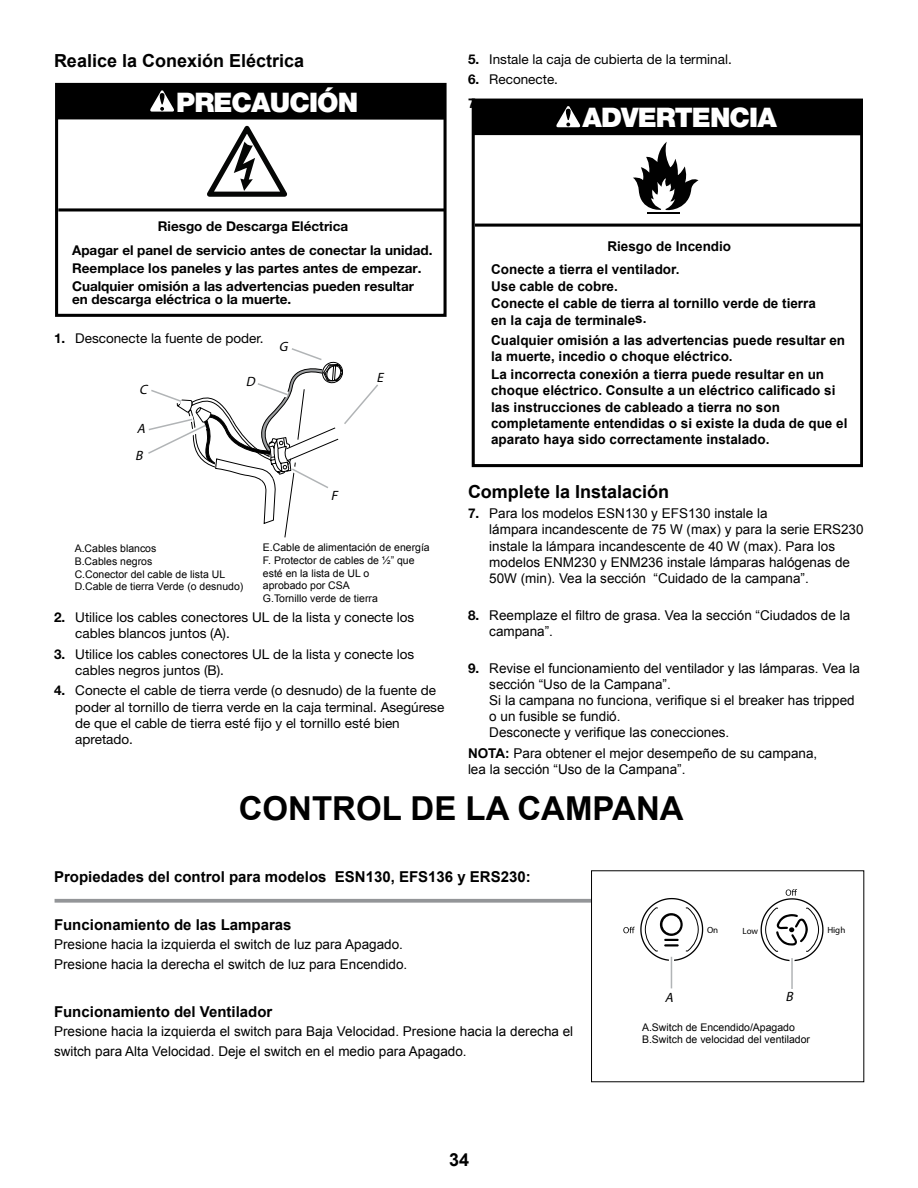
<style>
.page{position:relative;width:918px;height:1188px;background:#fff}
.page>*{position:absolute;margin:0;border:0;box-sizing:border-box;transform-origin:0 0}
.t1{font:700 33px "Arial";color:#000}
.t2{font:900 27px "Helvetica Neue LT Std";letter-spacing:-.035em;color:#fff}
.t3{font:700 18px "Arial";color:#000}
.t4{font:700 15px "Arial";color:#000}
.t5{font:13.5px/16.2px "Arial";color:#000}
.t6{font:700 13.5px/16.2px "Arial";color:#000}
.t7{font:13.5px/16.2px "Helvetica Neue LT Std";color:#000}
.t8{font:700 13.5px/20.4px "Helvetica Neue LT Std";color:#000}
.t9{font:italic 13.5px/26.2px "Myriad Pro";color:#000}
.t10{font:10.5px/12.6px "Arial";color:#000}
.t11{font:9px "Myriad Pro";color:#000}
.s1{font-weight:700}
</style>
<div class="page">
<svg style="left:55px;top:899px;width:536px;height:4px;fill:#939598"></svg>
<div style="left:56px;top:83px;width:391px;height:234px;border:3px solid #000"></div>
<hr style="left:58px;top:208px;width:387px;height:3px;background:#000">
<div style="left:57px;top:83px;width:388px;height:37px;background:#000"></div>
<svg style="left:150px;top:90px;width:24px;height:22px"></svg>
<svg style="left:207px;top:126px;width:80px;height:71px"></svg>
<div style="left:472px;top:99px;width:390px;height:368px;border:3px solid #000"></div>
<hr style="left:475px;top:224px;width:386px;height:3px;background:#000">
<div style="left:473px;top:99px;width:388px;height:36px;background:#000"></div>
<svg style="left:556px;top:106px;width:25px;height:21px"></svg>
<svg style="left:633px;top:142px;width:65px;height:69px"></svg>
<hr style="left:647px;top:212px;width:32px;height:2px;background:#010101">
<svg style="left:148px;top:348px;width:230px;height:190px"></svg>
<div style="left:669px;top:958px;width:5px;height:30px;background:#eaebec"></div>
<hr style="left:671px;top:957px;width:1px;height:31px;background:#b1b4b6">
<hr style="left:791px;top:958px;width:2px;height:31px;background:#b1b4b6">
<svg style="left:760px;top:889px;width:64px;height:73px"></svg>
<svg style="left:623px;top:898px;width:81px;height:64px"></svg>
<hr style="left:664px;top:944px;width:15px;height:3px;background:#000">
<h3 class="t3" style="left:54px;top:49px;width:252px">Realice la Conexión Eléctrica</h3>
<h2 class="t2" style="left:176px;top:86px;width:183px">PRECAUCIÓN</h2>
<p class="t8" style="left:468px;top:48px;width:13px">5.<br>6.</p>
<p class="t8" style="left:468px;top:93px;width:13px">7.</p>
<p class="t7" style="left:489px;top:48px;width:244px;line-height:20.4px">Instale la caja de cubierta de la terminal.<br>Reconecte.</p>
<h2 class="t2" style="left:582px;top:101px;width:196px">ADVERTENCIA</h2>
<p class="t8" style="left:72px;top:215px;width:362px;line-height:23.2px;text-align:center">Riesgo de Descarga Eléctrica<br>Apagar el panel de servicio antes de conectar la unidad.</p>
<p class="t8" style="left:72px;top:259px;width:351px;line-height:18px">Reemplace los paneles y las partes antes de empezar.<br>Cualquier omisión a las advertencias pueden resultar</p>
<p class="t8" style="left:72px;top:289px;width:221px">en descarga eléctrica o la muerte.</p>
<p class="t8" style="left:54px;top:327px;width:13px">1.</p>
<p class="t7" style="left:75px;top:329px;width:190px">Desconecte la fuente de poder.</p>
<p class="t9" style="left:279px;top:333px;width:14px">G</p>
<p class="t9" style="left:139px;top:376px;width:13px">C</p>
<p class="t9" style="left:246px;top:368px;width:14px">D</p>
<p class="t9" style="left:377px;top:364px;width:12px">E</p>
<p class="t9" style="left:135px;top:416px;width:15px">A<br>B</p>
<p class="t9" style="left:331px;top:483px;width:12px">F</p>
<p class="t8" style="left:54px;top:607px;width:13px">2.</p>
<p class="t8" style="left:54px;top:643px;width:13px">3.</p>
<p class="t8" style="left:54px;top:680px;width:13px">4.</p>
<p class="t10" style="left:75px;top:542px;width:170px">A.Cables blancos<br>B.Cables negros<br>C.Conector del cable de lista UL<br>D.Cable de tierra Verde (o desnudo)</p>
<p class="t10" style="left:263px;top:541px;width:168px">E.Cable de alimentación de energía<br>F. Protector de cables de ½” que esté en la lista de UL o<br>aprobado por CSA<br>G.Tornillo verde de tierra</p>
<p class="t7" style="left:75px;top:609px;width:341px">Utilice los cables conectores UL de la lista y conecte los cables blancos juntos (A).</p>
<p class="t7" style="left:75px;top:646px;width:341px">Utilice los cables conectores UL de la lista y conecte los cables negros juntos (B).</p>
<p class="t7" style="left:75px;top:682px;width:371px">Conecte el cable de tierra verde (o desnudo) de la fuente de poder al tornillo de tierra verde en la caja terminal. Asegúrese de que el cable de tierra esté fijo y el tornillo esté bien apretado.</p>
<p class="t6" style="left:491px;top:235px;width:242px;line-height:23.7px;text-indent:116px">Riesgo de Incendio<br>Conecte a tierra el ventilador.</p>
<p class="t6" style="left:491px;top:277px;width:326px;line-height:17.7px">Use cable de cobre.<br>Conecte el cable de tierra al tornillo verde de tierra</p>
<p class="t6" style="left:491px;top:310px;width:356px;line-height:20.7px">en la caja de terminales.<br>Cualquier omisión a las advertencias puede resultar en</p>
<p class="t6" style="left:491px;top:348px;width:335px;line-height:17.7px">la muerte, incedio o choque eléctrico.<br>La incorrecta conexión a tierra puede resultar en un</p>
<p class="t6" style="left:491px;top:383px;width:358px">choque eléctrico. Consulte a un eléctrico calificado si las instrucciones de cableado a tierra no son completamente entendidas o si existe la duda de que el aparato haya sido correctamente instalado.</p>
<h3 class="t3" style="left:468px;top:480px;width:203px">Complete la Instalación</h3>
<p class="t5" style="left:489px;top:506px;width:376px">Para los modelos ESN130 y EFS130 instale la<br>lámpara incandescente de 75 W (max) y para la serie ERS230 instale la lámpara incandescente de 40 W (max). Para los modelos ENM230 y ENM236 instale lámparas halógenas de 50W (min). Vea la sección “Cuidado de la campana”.</p>
<p class="t5" style="left:489px;top:607px;width:362px">Reemplaze el filtro de grasa. Vea la sección “Ciudados de la campana”.</p>
<p class="t5" style="left:489px;top:660px;width:372px">Revise el funcionamiento del ventilador y las lámparas. Vea la sección “Uso de la Campana”.<br>Si la campana no funciona, verifique si el breaker has tripped o un fusible se fundió.<br>Desconecte y verifique las conecciones.</p>
<p class="t5" style="left:468px;top:745px;width:351px"><span class="s1">NOTA:</span> Para obtener el mejor desempeño de su campana, lea la sección “Uso de la Campana”.</p>
<p class="t8" style="left:468px;top:503px;width:13px">7.</p>
<p class="t8" style="left:468px;top:604px;width:13px">8.</p>
<p class="t8" style="left:468px;top:657px;width:13px">9.</p>
<h1 class="t1" style="left:239px;top:786px;width:446px">CONTROL DE LA CAMPANA</h1>
<p class="t4" style="left:54px;top:867px;width:478px">Propiedades del control para modelos ESN130, EFS136 y ERS230:</p>
<p class="t4" style="left:54px;top:915px;width:239px">Funcionamiento de las Lamparas</p>
<p class="t5" style="left:54px;top:935px;width:355px;line-height:19.5px">Presione hacia la izquierda el switch de luz para Apagado.<br>Presione hacia la derecha el switch de luz para Encendido.</p>
<p class="t4" style="left:54px;top:1002px;width:220px">Funcionamiento del Ventilador</p>
<p class="t5" style="left:54px;top:1022px;width:521px;line-height:19.5px">Presione hacia la izquierda el switch para Baja Velocidad. Presione hacia la derecha el switch para Alta Velocidad. Deje el switch en el medio para Apagado.</p>
<h3 class="t3" style="left:449px;top:1148px;width:22px">34</h3>
<p class="t11" style="left:707px;top:925px;width:13px">On</p>
<p class="t11" style="left:743px;top:925px;width:17px">Low</p>
<p class="t11" style="left:827px;top:925px;width:20px">High</p>
<p class="t9" style="left:665px;top:985px;width:13px">A</p>
<p class="t9" style="left:785px;top:984px;width:12px">B</p>
<p class="t10" style="left:642px;top:1021px;width:170px">A.Switch de Encendido/Apagado<br>B.Switch de velocidad del ventilador</p>
</div>
